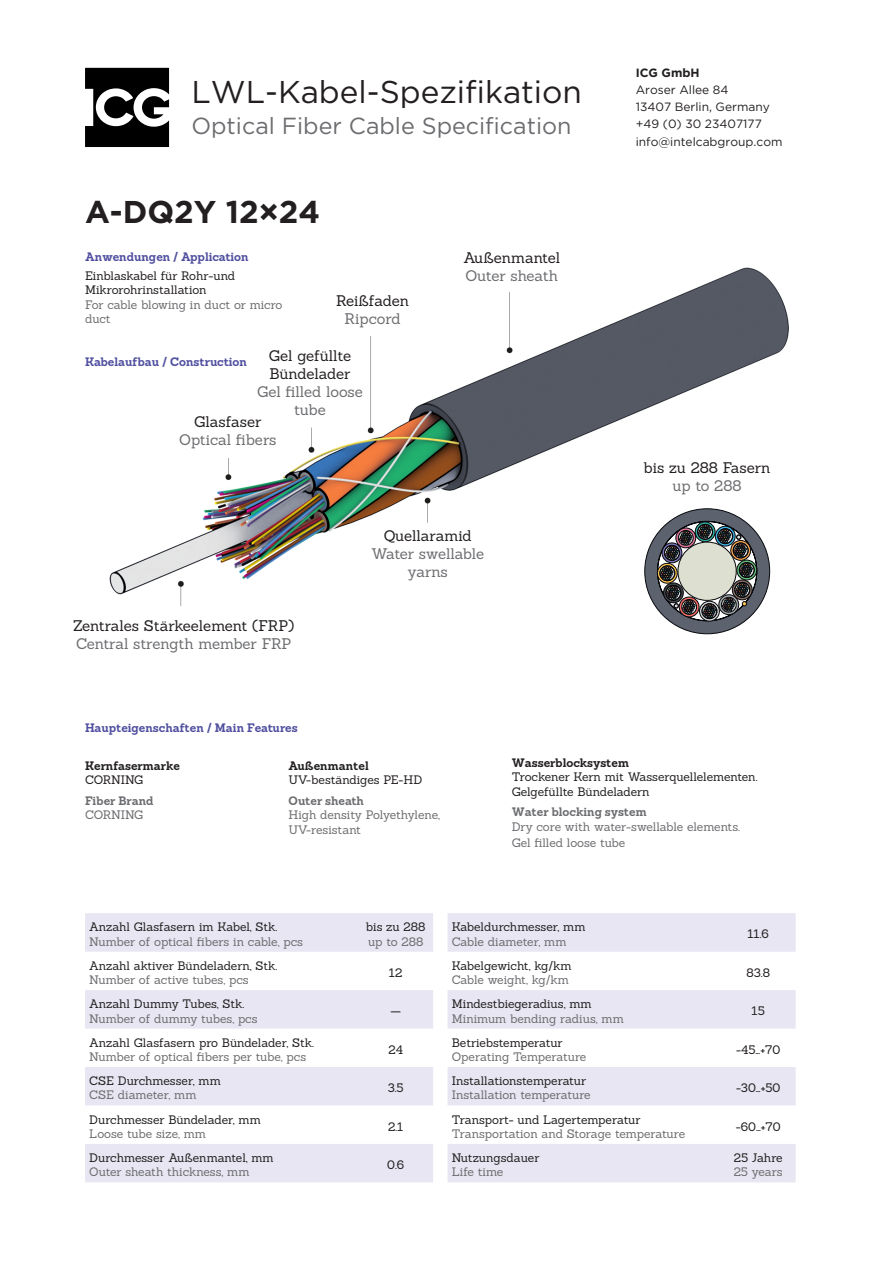
<style>
.page{position:relative;width:893px;height:1263px;background:#fff}
.page>*{position:absolute;margin:0;border:0;box-sizing:border-box;transform-origin:0 0}
.t1{font:31.5px "Gotham Pro";color:#231f20}
.t2{font:700 31.5px "Gotham Pro";color:#231f20}
.t3{font:23.25px "Gotham Pro";color:#6c6d70}
.t4{font:15px/18px "Sanchez";letter-spacing:-.005em;color:#231f20}
.t5{font:15px/18px "Sanchez";letter-spacing:-.005em;color:#6c6d70;text-align:center}
.t6{font:12px/14.4px "Sanchez";letter-spacing:-.005em;color:#231f20}
.t7{font:12px/14.4px "Sanchez";letter-spacing:-.005em;color:#6c6d70}
.t8{font:700 12px "Sanchez";color:#504f9f}
.t9{font:12px/17.2px "Gotham Pro";color:#231f20}
.t10{font:700 12px "Sanchez";color:#231f20}
.t11{font:700 12px "Sanchez";color:#6c6d70}
.t12{font:700 12px "Gotham Pro";color:#231f20}
</style>
<div class="page">
<svg style="left:85px;top:68px;width:84px;height:79px"></svg>
<img style="left:109px;top:267px;width:680px;height:368px">
<svg style="left:85px;top:913px;width:348px;height:269px;fill:#e7e6f2"></svg>
<svg style="left:448px;top:913px;width:348px;height:269px;fill:#e7e6f2"></svg>
<div style="left:454px;top:248px;width:115px;height:39px;background:#fff"></div>
<div style="left:322px;top:291px;width:101px;height:45px;background:#fff"></div>
<div style="left:170px;top:412px;width:116px;height:46px;background:#fff"></div>
<div style="left:71px;top:616px;width:225px;height:59px;background:#fff"></div>
<div style="left:358px;top:526px;width:139px;height:60px;background:#fff"></div>
<div style="left:254px;top:345px;width:112px;height:71px;background:#fff"></div>
<div style="left:645px;top:509px;width:125px;height:125px;background:#5c626e;border-radius:50%"></div>
<svg style="left:657px;top:521px;width:100px;height:100px"></svg>
<h1 class="t1" style="left:191px;top:74px;width:392px">LWL-Kabel-Spezifikation</h1>
<h2 class="t3" style="left:191px;top:113px;width:382px">Optical Fiber Cable Specification</h2>
<h1 class="t2" style="left:85px;top:194px;width:237px">A-DQ2Y 12×24</h1>
<p class="t8" style="left:85px;top:248px;width:165px">Anwendungen / Application</p>
<p class="t6" style="left:85px;top:268px;width:152px">Einblaskabel für Rohr-und<br>Mikrorohrinstallation</p>
<p class="t7" style="left:85px;top:297px;width:199px">For cable blowing in duct or micro duct</p>
<p class="t8" style="left:85px;top:354px;width:163px">Kabelaufbau / Construction</p>
<p class="t4" style="left:336px;top:292px;width:75px">Reißfaden</p>
<p class="t5" style="left:345px;top:310px;width:57px">Ripcord</p>
<p class="t4" style="left:269px;top:346px;width:84px">Gel gefüllte<br>Bündelader</p>
<p class="t5" style="left:257px;top:382px;width:107px">Gel filled loose tube</p>
<p class="t4" style="left:194px;top:412px;width:69px">Glasfaser</p>
<p class="t5" style="left:179px;top:430px;width:99px">Optical fibers</p>
<p class="t4" style="left:463px;top:248px;width:98px">Außenmantel</p>
<p class="t5" style="left:465px;top:266px;width:94px">Outer sheath</p>
<p class="t4" style="left:73px;top:616px;width:223px">Zentrales Stärkeelement (FRP)</p>
<p class="t5" style="left:76px;top:634px;width:217px">Central strength member FRP</p>
<p class="t8" style="left:85px;top:719px;width:214px">Haupteigenschaften / Main Features</p>
<p class="t4" style="left:384px;top:527px;width:90px">Quellaramid</p>
<p class="t5" style="left:371px;top:545px;width:114px">Water swellable yarns</p>
<p class="t12" style="left:636px;top:65px;width:65px">ICG GmbH</p>
<p class="t9" style="left:636px;top:81px;width:148px">Aroser Allee 84<br>13407 Berlin, Germany +49 (0) 30 23407177 info@intelcabgroup.com</p>
<p class="t4" style="left:644px;top:458px;width:128px">bis zu 288 Fasern</p>
<p class="t5" style="left:672px;top:476px;width:71px">up to 288</p>
<p class="t10" style="left:85px;top:757px;width:97px">Kernfasermarke</p>
<p class="t6" style="left:85px;top:773px;width:60px">CORNING</p>
<p class="t11" style="left:85px;top:792px;width:70px">Fiber Brand</p>
<p class="t7" style="left:85px;top:807px;width:60px">CORNING</p>
<p class="t10" style="left:289px;top:757px;width:82px">Außenmantel</p>
<p class="t6" style="left:289px;top:773px;width:135px">UV-beständiges PE-HD</p>
<p class="t11" style="left:289px;top:792px;width:77px">Outer sheath</p>
<p class="t7" style="left:289px;top:807px;width:153px">High density Polyethylene,<br>UV-resistant</p>
<p class="t10" style="left:512px;top:754px;width:119px">Wasserblocksystem</p>
<p class="t6" style="left:512px;top:770px;width:247px">Trockener Kern mit Wasserquellelementen.<br>Gelgefüllte Bündeladern</p>
<p class="t11" style="left:512px;top:803px;width:136px">Water blocking system</p>
<p class="t7" style="left:512px;top:818px;width:230px;line-height:16.2px">Dry core with water-swellable elements.<br>Gel filled loose tube</p>
<p class="t6" style="left:89px;top:920px;width:190px">Anzahl Glasfasern im Kabel, Stk.</p>
<p class="t7" style="left:89px;top:934px;width:215px">Number of optical fibers in cable, pcs</p>
<p class="t6" style="left:366px;top:920px;width:61px">bis zu 288</p>
<p class="t7" style="left:368px;top:934px;width:57px">up to 288</p>
<p class="t6" style="left:452px;top:920px;width:135px">Kabeldurchmesser, mm</p>
<p class="t7" style="left:452px;top:934px;width:116px">Cable diameter, mm</p>
<p class="t6" style="left:747px;top:927px;width:23px">11.6</p>
<p class="t6" style="left:89px;top:958px;width:189px">Anzahl aktiver Bündeladern, Stk.</p>
<p class="t7" style="left:89px;top:972px;width:161px">Number of active tubes, pcs</p>
<p class="t6" style="left:389px;top:965px;width:15px">12</p>
<p class="t6" style="left:452px;top:958px;width:121px">Kabelgewicht, kg/km</p>
<p class="t7" style="left:452px;top:972px;width:119px">Cable weight, kg/km</p>
<p class="t6" style="left:746px;top:965px;width:25px">83.8</p>
<p class="t6" style="left:89px;top:996px;width:157px">Anzahl Dummy Tubes, Stk.</p>
<p class="t7" style="left:89px;top:1011px;width:170px">Number of dummy tubes, pcs</p>
<p class="t6" style="left:390px;top:1004px;width:12px">—</p>
<p class="t6" style="left:452px;top:996px;width:141px">Mindestbiegeradius, mm</p>
<p class="t7" style="left:452px;top:1011px;width:174px">Minimum bending radius, mm</p>
<p class="t6" style="left:752px;top:1004px;width:15px">15</p>
<p class="t6" style="left:89px;top:1035px;width:226px">Anzahl Glasfasern pro Bündelader, Stk.</p>
<p class="t7" style="left:89px;top:1049px;width:218px">Number of optical fibers per tube, pcs</p>
<p class="t6" style="left:388px;top:1042px;width:16px">24</p>
<p class="t6" style="left:452px;top:1035px;width:112px">Betriebstemperatur</p>
<p class="t7" style="left:452px;top:1049px;width:136px">Operating Temperature</p>
<p class="t6" style="left:736px;top:1042px;width:45px">-45…+70</p>
<p class="t6" style="left:89px;top:1073px;width:133px">CSE Durchmesser, mm</p>
<p class="t7" style="left:89px;top:1088px;width:109px">CSE diameter, mm</p>
<p class="t6" style="left:388px;top:1081px;width:17px">3.5</p>
<p class="t6" style="left:452px;top:1073px;width:136px">Installationstemperatur</p>
<p class="t7" style="left:452px;top:1088px;width:140px">Installation temperature</p>
<p class="t6" style="left:736px;top:1081px;width:46px">-30…+50</p>
<p class="t6" style="left:89px;top:1112px;width:173px">Durchmesser Bündelader, mm</p>
<p class="t7" style="left:89px;top:1126px;width:118px">Loose tube size, mm</p>
<p class="t6" style="left:388px;top:1119px;width:17px">2.1</p>
<p class="t6" style="left:452px;top:1112px;width:190px">Transport- und Lagertemperatur</p>
<p class="t7" style="left:452px;top:1126px;width:235px">Transportation and Storage temperature</p>
<p class="t6" style="left:736px;top:1119px;width:46px">-60…+70</p>
<p class="t6" style="left:89px;top:1150px;width:186px">Durchmesser Außenmantel, mm</p>
<p class="t7" style="left:89px;top:1165px;width:162px">Outer sheath thickness, mm</p>
<p class="t6" style="left:387px;top:1157px;width:19px">0.6</p>
<p class="t6" style="left:452px;top:1150px;width:89px">Nutzungsdauer</p>
<p class="t7" style="left:452px;top:1165px;width:53px">Life time</p>
<p class="t6" style="left:734px;top:1150px;width:50px">25 Jahre</p>
<p class="t7" style="left:734px;top:1165px;width:51px">25 years</p>
</div>
